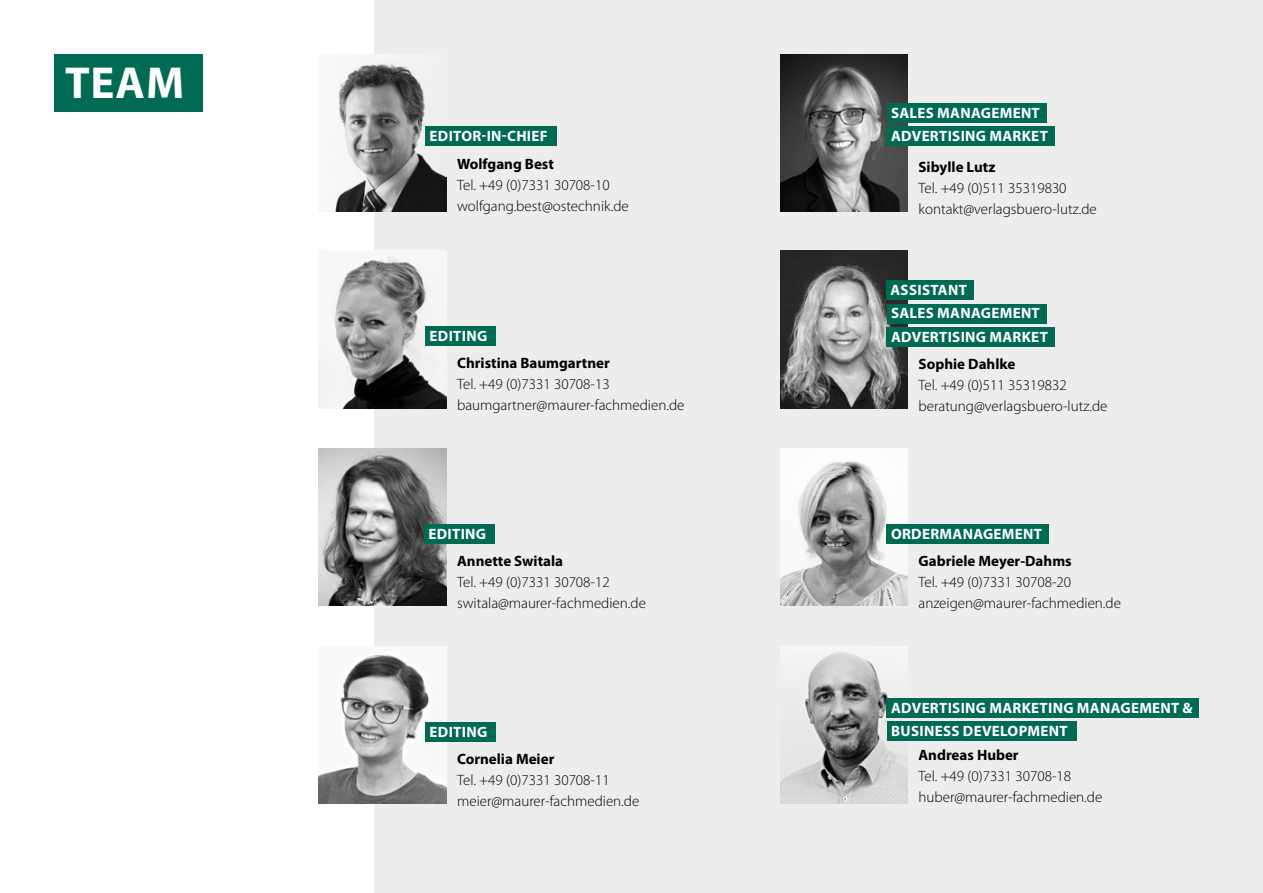
<style>
.page{position:relative;width:1263px;height:893px;background:#fff}
.page>*{position:absolute;margin:0;border:0;box-sizing:border-box;transform-origin:0 0}
.t1{font:700 45px "Myriad Pro";color:#fff}
.t2{font:300 15px/21px "Myriad Pro";color:#000}
.t3{font:700 15px/23.4px "Myriad Pro";letter-spacing:.02em;color:#fff}
.t4{font:700 15px "Myriad Pro";color:#000}
</style>
<div class="page">
<div style="left:374px;top:0;width:889px;height:893px;background:#ededed"></div>
<img style="left:780px;top:54px;width:128px;height:157px">
<img style="left:780px;top:449px;width:128px;height:157px">
<img style="left:319px;top:646px;width:127px;height:158px">
<img style="left:780px;top:251px;width:128px;height:157px">
<img style="left:335px;top:59px;width:111px;height:152px">
<img style="left:319px;top:251px;width:127px;height:157px">
<img style="left:319px;top:449px;width:127px;height:157px">
<img style="left:780px;top:653px;width:128px;height:151px">
<div style="left:54px;top:54px;width:148px;height:57px;background:#006a53"></div>
<div style="left:425px;top:723px;width:70px;height:19px;background:#006a53"></div>
<div style="left:886px;top:281px;width:88px;height:19px;background:#006a53"></div>
<div style="left:425px;top:126px;width:132px;height:20px;background:#006a53"></div>
<div style="left:425px;top:326px;width:70px;height:19px;background:#006a53"></div>
<div style="left:887px;top:524px;width:162px;height:19px;background:#006a53"></div>
<div style="left:424px;top:524px;width:70px;height:19px;background:#006a53"></div>
<div style="left:887px;top:103px;width:159px;height:19px;background:#006a53"></div>
<div style="left:887px;top:304px;width:159px;height:19px;background:#006a53"></div>
<div style="left:887px;top:126px;width:168px;height:20px;background:#006a53"></div>
<div style="left:887px;top:327px;width:168px;height:20px;background:#006a53"></div>
<div style="left:887px;top:698px;width:312px;height:20px;background:#006a53"></div>
<div style="left:887px;top:722px;width:190px;height:19px;background:#006a53"></div>
<h1 class="t1" style="left:65px;top:58px;width:120px">TEAM</h1>
<p class="t3" style="left:891px;top:101px;width:150px">SALES MANAGEMENT</p>
<p class="t3" style="left:430px;top:124px;width:120px">EDITOR-IN-CHIEF</p>
<p class="t3" style="left:891px;top:124px;width:158px">ADVERTISING MARKET</p>
<p class="t4" style="left:457px;top:156px;width:98px">Wolfgang Best</p>
<p class="t2" style="left:457px;top:175px;width:173px">Tel. +49 (0)7331 30708-10 wolfgang.best@ostechnik.de</p>
<p class="t4" style="left:918px;top:158px;width:78px">Sibylle Lutz</p>
<p class="t2" style="left:918px;top:177px;width:180px">Tel. +49 (0)511 35319830 kontakt@verlagsbuero-lutz.de</p>
<p class="t3" style="left:890px;top:279px;width:78px">ASSISTANT</p>
<p class="t3" style="left:891px;top:302px;width:150px">SALES MANAGEMENT</p>
<p class="t3" style="left:430px;top:324px;width:59px">EDITING</p>
<p class="t3" style="left:891px;top:325px;width:158px">ADVERTISING MARKET</p>
<p class="t4" style="left:457px;top:355px;width:154px">Christina Baumgartner</p>
<p class="t2" style="left:457px;top:374px;width:229px">Tel. +49 (0)7331 30708-13 baumgartner@maurer-fachmedien.de</p>
<p class="t4" style="left:918px;top:355px;width:98px">Sophie Dahlke</p>
<p class="t2" style="left:918px;top:374px;width:190px">Tel. +49 (0)511 35319832 beratung@verlagsbuero-lutz.de</p>
<p class="t3" style="left:429px;top:522px;width:59px">EDITING</p>
<p class="t3" style="left:891px;top:522px;width:153px">ORDERMANAGEMENT</p>
<p class="t4" style="left:457px;top:552px;width:107px">Annette Switala</p>
<p class="t2" style="left:457px;top:572px;width:190px">Tel. +49 (0)7331 30708-12 switala@maurer-fachmedien.de</p>
<p class="t4" style="left:918px;top:552px;width:155px">Gabriele Meyer-Dahms</p>
<p class="t2" style="left:918px;top:572px;width:204px">Tel. +49 (0)7331 30708-20 anzeigen@maurer-fachmedien.de</p>
<p class="t3" style="left:430px;top:721px;width:59px">EDITING</p>
<p class="t3" style="left:891px;top:696px;width:303px">ADVERTISING MARKETING MANAGEMENT &amp;<br>BUSINESS DEVELOPMENT</p>
<p class="t4" style="left:457px;top:751px;width:99px">Cornelia Meier</p>
<p class="t2" style="left:457px;top:770px;width:184px">Tel. +49 (0)7331 30708-11 meier@maurer-fachmedien.de</p>
<p class="t4" style="left:918px;top:746px;width:102px">Andreas Huber</p>
<p class="t2" style="left:918px;top:765px;width:185px">Tel. +49 (0)7331 30708-18 huber@maurer-fachmedien.de</p>
</div>
